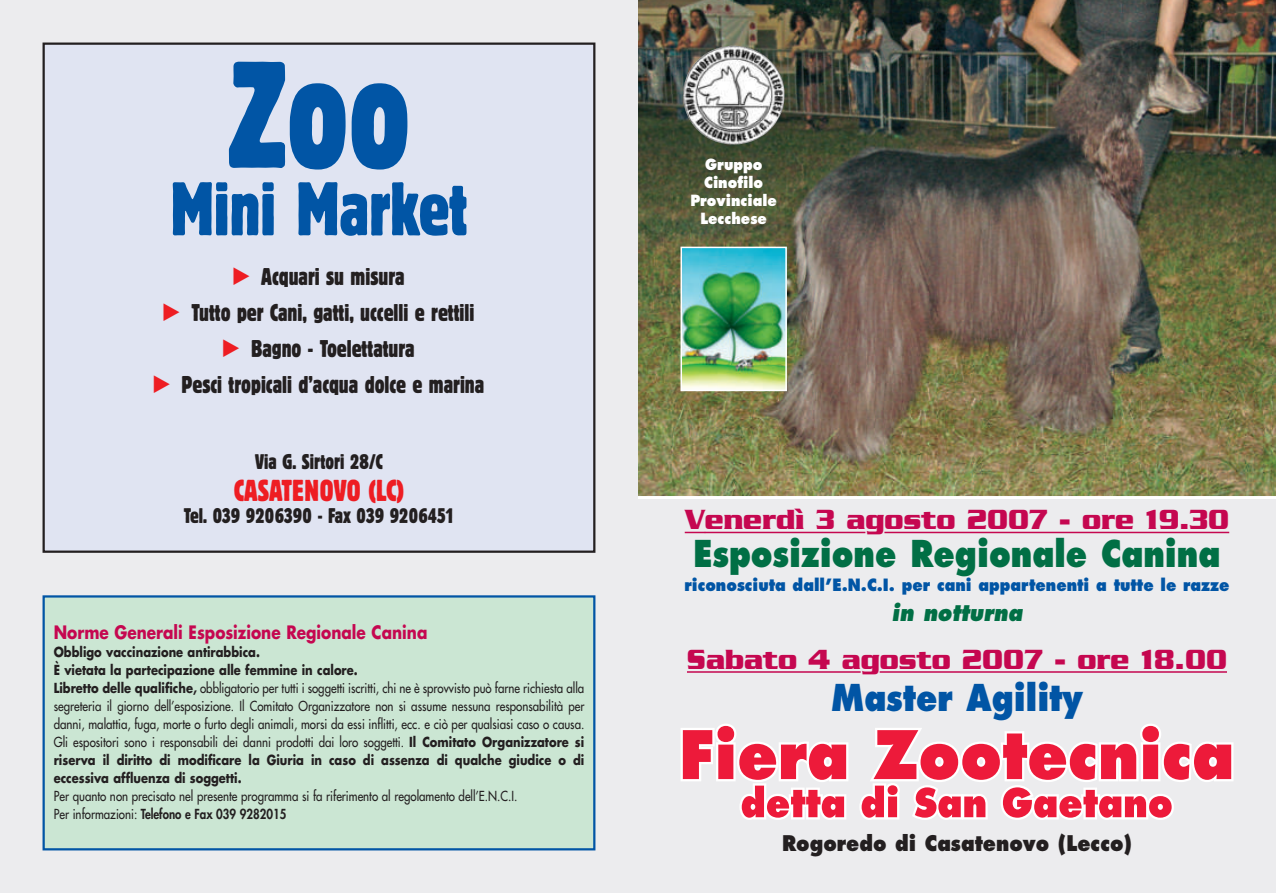
<style>
.page{position:relative;width:1276px;height:893px;background:#fff}
.page>*{position:absolute;margin:0;border:0;box-sizing:border-box;transform-origin:0 0}
.t1{font:condensed 150px "Block BE";color:#0155a5;scale:.9 1}
.t2{font:condensed 75px "Block BE";color:#0155a5;scale:.9 1}
.t3{font:800 36px "Futura";color:#016f45;scale:.85 1}
.t4{font:800 36px "Futura";color:#0155a5;scale:.85 1}
.t5{font:700 30px "Serpentine";color:#c50750;scale:.9 1}
.t6{font:condensed 30px "Block BE";color:#ee1d23;scale:.9 1}
.t7{font:condensed 24px/36px "Block BE";color:#231f20;text-align:center;scale:.9 1}
.t8{font:italic 800 22.5px "Futura";color:#016f45;scale:.9 1}
.t9{font:condensed 21px "Block BE";color:#231f20;scale:.9 1}
.t10{font:800 21px "Futura";color:#231f20;scale:.9 1}
.t11{font:700 18px "Futura";color:#c50750;scale:.85 1}
.t12{font:800 16.5px "Futura";color:#0155a5;scale:.9 1}
.t13{font:800 15px/18px "Futura";color:#fff;text-align:center;scale:.9 1}
.t14{font:13.5px/18px "Futura";color:#231f20;scale:.85 1}
.s1{font-weight:700}
.s2{font-weight:800}
</style>
<div class="page">
<img style="left:638px;top:0;width:638px;height:496px">
<div style="left:638px;top:497px;width:638px;height:396px;background:#ececee"></div>
<div style="left:0;top:0;width:638px;height:893px;background:#ececee"></div>
<img style="left:779px;top:95px;width:5px;height:22px">
<hr style="left:638px;top:496px;width:638px;height:3px;background:#fff">
<img style="left:683px;top:250px;width:101px;height:138px">
<div style="left:680px;top:247px;width:107px;height:144px;border:2px solid #fff"></div>
<div style="left:44px;top:44px;width:550px;height:508px;background:#e0e4f2"></div>
<div style="left:43px;top:43px;width:552px;height:510px;border:2px solid #231f20"></div>
<svg style="left:685px;top:532px;width:20px;height:1px"></svg>
<hr style="left:705px;top:532px;width:160px;height:1px;background:#c50750">
<hr style="left:884px;top:532px;width:345px;height:1px;background:#c50750">
<hr style="left:687px;top:671px;width:173px;height:2px;background:#c50750">
<hr style="left:879px;top:671px;width:348px;height:2px;background:#c50750">
<svg style="left:681px;top:724px;width:167px;height:96px"></svg>
<svg style="left:859px;top:724px;width:374px;height:96px"></svg>
<div style="left:44px;top:596px;width:550px;height:253px;background:#cbe6d3"></div>
<div style="left:43px;top:595px;width:552px;height:255px;border:2px solid #0155a5"></div>
<h1 class="t1" style="left:228px;top:28px;width:204px">Zoo</h1>
<h2 class="t2" style="left:170px;top:166px;width:332px">Mini Market</h2>
<h3 class="t7" style="left:182px;top:259px;width:338px">Acquari su misura<br>Tutto per Cani, gatti, uccelli e rettili<br>Bagno - Toelettatura<br>Pesci tropicali d’acqua dolce e marina</h3>
<p class="t13" style="left:690px;top:156px;width:98px">Gruppo<br>Cinofilo<br>Provinciale<br>Lecchese</p>
<h3 class="t9" style="left:255px;top:450px;width:143px">Via G. Sirtori 28/C</h3>
<h3 class="t6" style="left:234px;top:473px;width:190px">CASATENOVO (LC)</h3>
<h3 class="t9" style="left:184px;top:504px;width:302px">Tel. 039 9206390 - Fax 039 9206451</h3>
<h3 class="t5" style="left:685px;top:510px;width:606px">Venerdì 3 agosto 2007 - ore 19.30</h3>
<h3 class="t3" style="left:693px;top:538px;width:621px">Esposizione Regionale Canina</h3>
<p class="t12" style="left:684px;top:578px;width:607px">riconosciuta dall’E.N.C.I. per cani appartenenti a tutte le razze</p>
<h3 class="t8" style="left:891px;top:603px;width:147px">in notturna</h3>
<h3 class="t5" style="left:687px;top:650px;width:601px">Sabato 4 agosto 2007 - ore 18.00</h3>
<h3 class="t4" style="left:831px;top:682px;width:297px">Master Agility</h3>
<h3 class="t11" style="left:54px;top:624px;width:441px">Norme Generali Esposizione Regionale Canina</h3>
<p class="t14" style="left:54px;top:643px;width:626px"><span class="s1">Obbligo vaccinazione antirabbica.<br>È vietata la partecipazione alle femmine in calore.<br>Libretto delle qualifiche,</span> obbligatorio per tutti i soggetti iscritti, chi ne è sprovvisto può farne richiesta alla segreteria il giorno dell’esposizione. Il Comitato Organizzatore non si assume nessuna responsabilità per danni, malattia, fuga, morte o furto degli animali, morsi da essi inflitti, ecc. e ciò per qualsiasi caso o causa.<br>Gli espositori sono i responsabili dei danni prodotti dai loro soggetti. <span class="s1">Il Comitato Organizzatore si riserva il diritto di modificare la Giuria in caso di assenza di qualche giudice o di eccessiva affluenza di soggetti.</span></p>
<p class="t14" style="left:54px;top:787px;width:547px">Per quanto non precisato nel presente programma si fa riferimento al regolamento dell’E.N.C.I.<br>Per informazioni: <span class="s2">Telefono e Fax 039 9282015</span></p>
<h3 class="t10" style="left:782px;top:833px;width:390px">Rogoredo di Casatenovo (Lecco)</h3>
</div>
